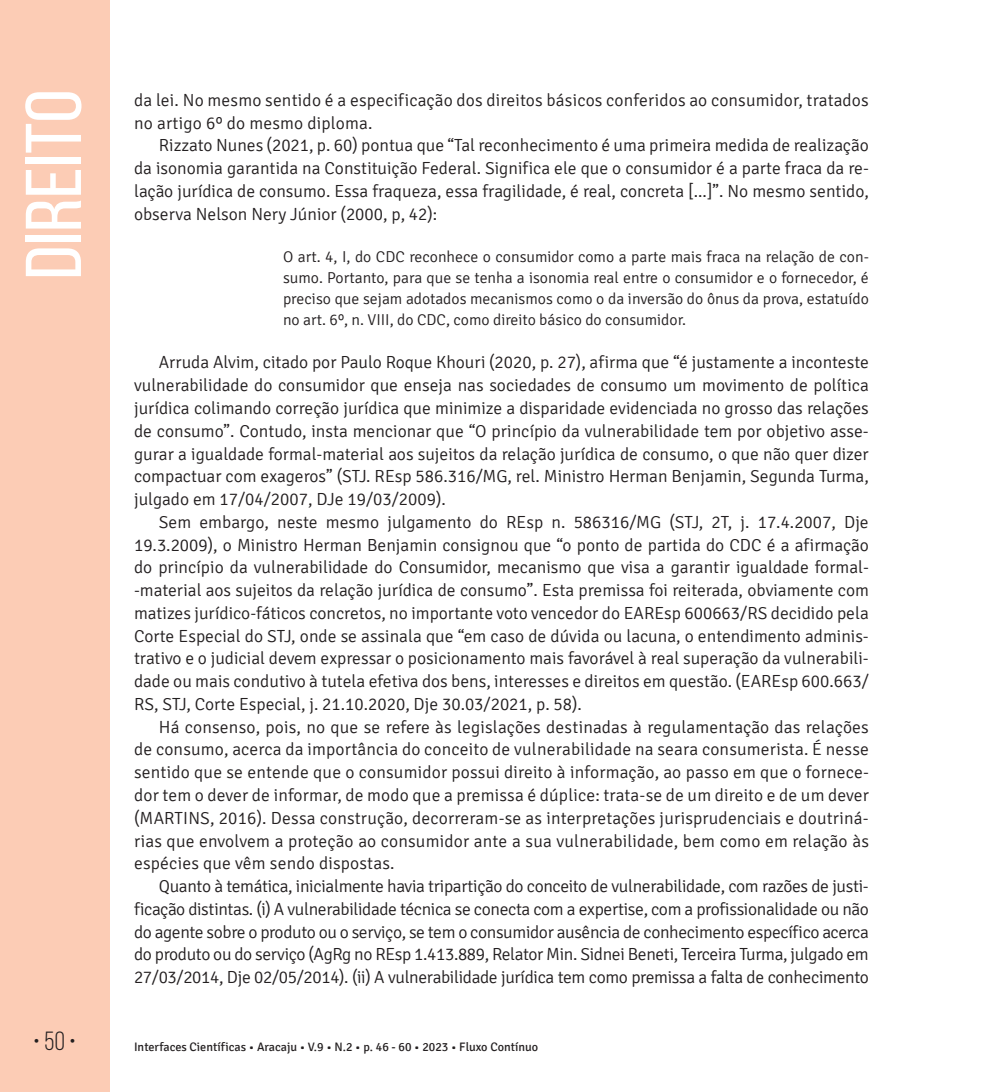
<style>
.page{position:relative;width:993px;height:1092px;background:#fff}
.page>*{position:absolute;margin:0;border:0;box-sizing:border-box;transform-origin:0 0}
.t1{font:78.75px "Bebas Neue";color:#fff;scale:1.09 1}
.t2{font:26.25px "Bebas Neue";color:#231f20}
.t3{font:300 17.5px/22.8px "Signika";color:#231f20;text-align:justify}
.t4{font:300 15.75px/21px "Signika";color:#231f20;text-align:justify}
.t5{font:12.25px "Signika";color:#231f20}
</style>
<div class="page">
<div style="left:0;top:0;width:109px;height:1091px;background:#fcccb5"></div>
<h1 class="t1" style="left:11px;top:279px;width:176px;rotate:-90deg">Direito</h1>
<p class="t3" style="left:134px;top:89px;width:736px">da lei. No mesmo sentido é a especificação dos direitos básicos conferidos ao consumidor, tratados no artigo 6º do mesmo diploma.</p>
<p class="t3" style="left:134px;top:134px;width:736px;text-indent:25px">Rizzato Nunes (2021, p. 60) pontua que “Tal reconhecimento é uma primeira medida de realização da isonomia garantida na Constituição Federal. Significa ele que o consumidor é a parte fraca da re&shy;lação jurídica de consumo. Essa fraqueza, essa fragilidade, é real, concreta [...]”. No mesmo sentido, observa Nelson Nery Júnior (2000, p, 42):</p>
<p class="t4" style="left:283px;top:246px;width:587px">O art. 4, I, do CDC reconhece o consumidor como a parte mais fraca na relação de con&shy;sumo. Portanto, para que se tenha a isonomia real entre o consumidor e o fornecedor, é preciso que sejam adotados mecanismos como o da inversão do ônus da prova, estatuído no art. 6º, n. VIII, do CDC, como direito básico do consumidor.</p>
<p class="t3" style="left:134px;top:351px;width:736px;text-indent:25px">Arruda Alvim, citado por Paulo Roque Khouri (2020, p. 27), afirma que “é justamente a inconteste vulnerabilidade do consumidor que enseja nas sociedades de consumo um movimento de política jurídica colimando correção jurídica que minimize a disparidade evidenciada no grosso das relações de consumo”. Contudo, insta mencionar que “O princípio da vulnerabilidade tem por objetivo asse&shy;gurar a igualdade formal-material aos sujeitos da relação jurídica de consumo, o que não quer dizer compactuar com exageros” (STJ. REsp 586.316/MG, rel. Ministro Herman Benjamin, Segunda Turma, julgado em 17/04/2007, DJe 19/03/2009).</p>
<p class="t3" style="left:134px;top:511px;width:736px;text-indent:25px">Sem embargo, neste mesmo julgamento do REsp n. 586316/MG (STJ, 2T, j. 17.4.2007, Dje 19.3.2009), o Ministro Herman Benjamin consignou que “o ponto de partida do CDC é a afirmação do princípio da vulnerabilidade do Consumidor, mecanismo que visa a garantir igualdade formal--material aos sujeitos da relação jurídica de consumo”. Esta premissa foi reiterada, obviamente com matizes jurídico-fáticos concretos, no importante voto vencedor do EAREsp 600663/RS decidido pela Corte Especial do STJ, onde se assinala que “em caso de dúvida ou lacuna, o entendimento adminis&shy;trativo e o judicial devem expressar o posicionamento mais favorável à real superação da vulnerabili&shy;dade ou mais condutivo à tutela efetiva dos bens, interesses e direitos em questão. (EAREsp 600.663/ RS, STJ, Corte Especial, j. 21.10.2020, Dje 30.03/2021, p. 58).</p>
<p class="t3" style="left:134px;top:715px;width:736px;text-indent:25px">Há consenso, pois, no que se refere às legislações destinadas à regulamentação das relações de consumo, acerca da importância do conceito de vulnerabilidade na seara consumerista. É nesse sentido que se entende que o consumidor possui direito à informação, ao passo em que o fornece&shy;dor tem o dever de informar, de modo que a premissa é dúplice: trata-se de um direito e de um dever (MARTINS, 2016). Dessa construção, decorreram-se as interpretações jurisprudenciais e doutriná&shy;rias que envolvem a proteção ao consumidor ante a sua vulnerabilidade, bem como em relação às espécies que vêm sendo dispostas.</p>
<p class="t3" style="left:134px;top:875px;width:736px;text-indent:25px">Quanto à temática, inicialmente havia tripartição do conceito de vulnerabilidade, com razões de justi&shy;ficação distintas. (i) A vulnerabilidade técnica se conecta com a expertise, com a profissionalidade ou não do agente sobre o produto ou o serviço, se tem o consumidor ausência de conhecimento específico acerca do produto ou do serviço (AgRg no REsp 1.413.889, Relator Min. Sidnei Beneti, Terceira Turma, julgado em 27/03/2014, Dje 02/05/2014). (ii) A vulnerabilidade jurídica tem como premissa a falta de conhecimento</p>
<h2 class="t2" style="left:33px;top:1026px;width:45px">• 50 •</h2>
<p class="t5" style="left:134px;top:1040px;width:405px">Interfaces Científicas • Aracaju • V.9 • N.2 • p. 46 - 60 • 2023 • Fluxo Contínuo</p>
</div>
